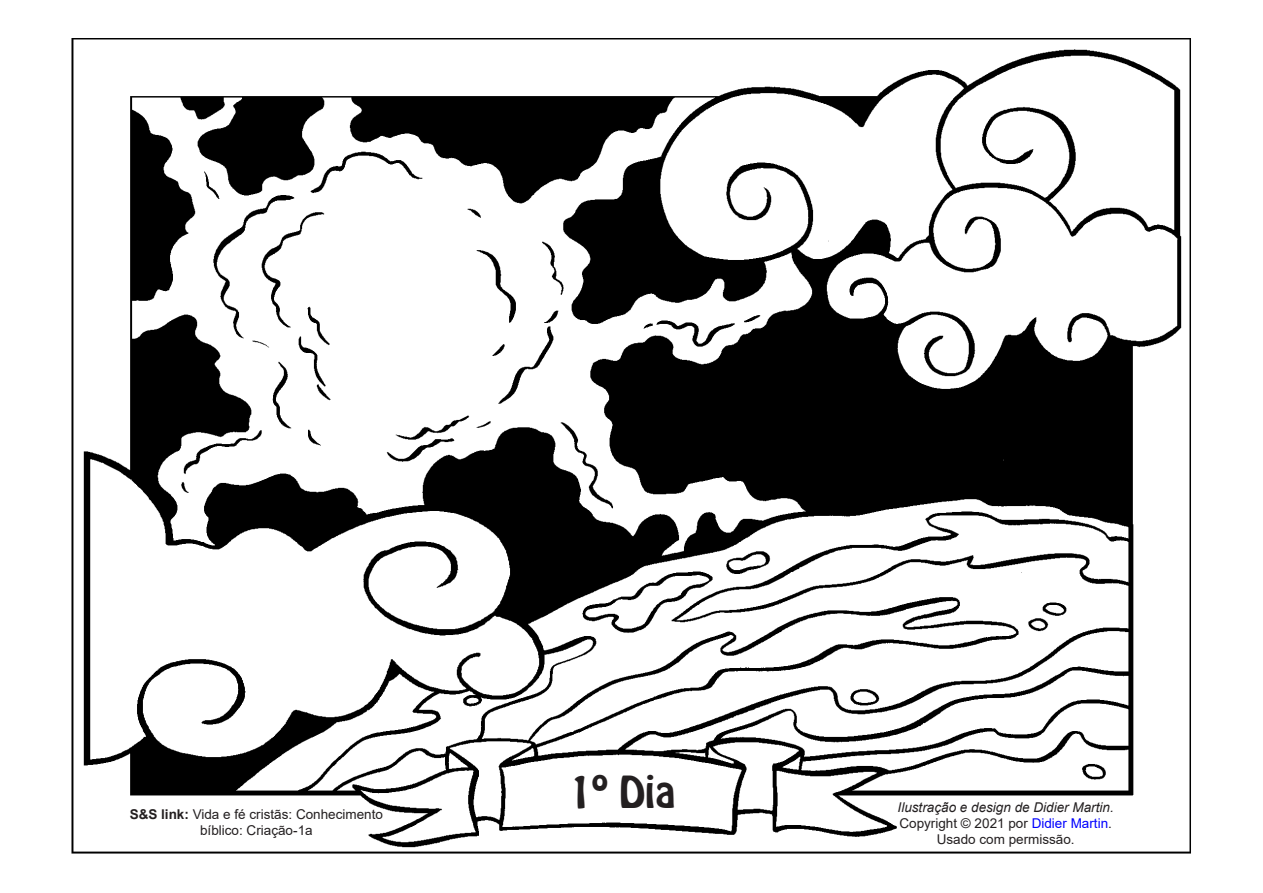
<style>
.page{position:relative;width:1263px;height:893px;background:#fff}
.page>*{position:absolute;margin:0;border:0;box-sizing:border-box;transform-origin:0 0}
.label{font:39px "Hobo Std";color:#231f20}
.No_Spacing{font:13.5px/16.2px "Arial";color:#231f20;text-align:center}
.No_Spacing-2{font:italic 13.5px "Arial";color:#231f20}
.s1{font-weight:700}
.s2{color:#00f}
</style>
<div class="page">
<img style="left:72px;top:38px;width:1119px;height:816px">
<p class="No_Spacing" style="left:130px;top:806px;width:255px"><span class="s1">S&amp;S link:</span> Vida e fé cristãs: Conhecimento bíblico: Criação-1a</p>
<p class="label" style="left:569px;top:765px;width:108px">1º Dia</p>
<p class="No_Spacing-2" style="left:898px;top:798px;width:218px">Ilustração e design de Didier Martin.</p>
<p class="No_Spacing" style="left:899px;top:815px;width:214px">Copyright © 2021 por <span class="s2">Didier Martin</span>.<br>Usado com permissão.</p>
</div>
